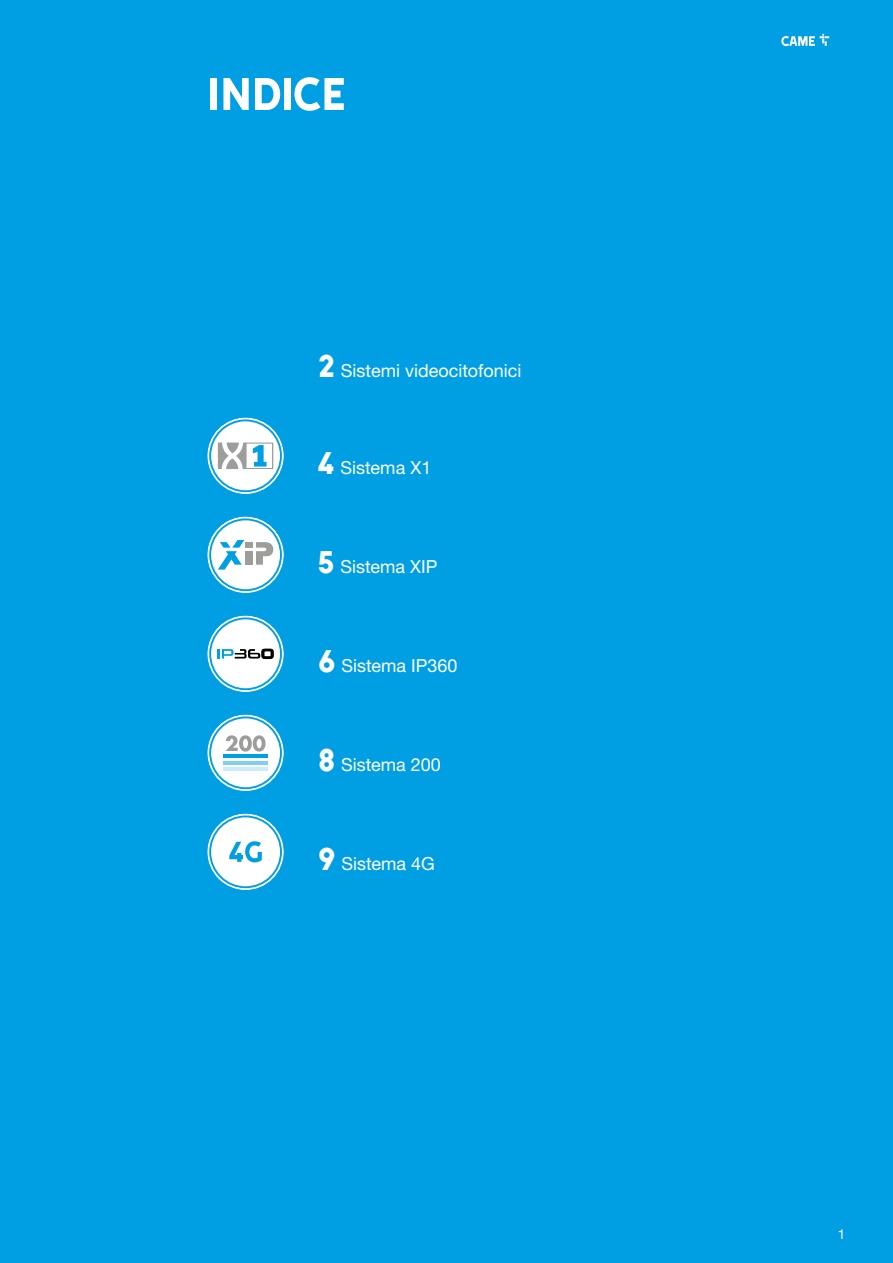
<style>
.page{position:relative;width:893px;height:1263px;background:#009fe3}
.page>*{position:absolute;margin:0;border:0;box-sizing:border-box;transform-origin:0 0}
.t1{font:52.5px "Came Type";letter-spacing:-.015em;color:#fff}
.t2{font:18px "Helvetica Neue LTW1 G";color:#fff}
.t3{font:13.5px "Helvetica Neue LTW1 G";color:#fff}
.s1{font-family:"Came Type";font-size:36px}
</style>
<div class="page">
<svg style="left:207px;top:615px;width:77px;height:77px"></svg>
<svg style="left:207px;top:417px;width:77px;height:77px"></svg>
<svg style="left:207px;top:516px;width:77px;height:77px"></svg>
<div style="left:246px;top:542px;width:7px;height:6px;background:#9d9d9c"></div>
<div style="left:246px;top:551px;width:7px;height:14px;background:#9d9d9c"></div>
<svg style="left:207px;top:714px;width:77px;height:77px"></svg>
<svg style="left:207px;top:813px;width:77px;height:77px"></svg>
<svg style="left:781px;top:34px;width:48px;height:12px"></svg>
<h1 class="t1" style="left:207px;top:69px;width:141px">INDice</h1>
<p class="t2" style="left:318px;top:360px;width:205px"><span class="s1">2</span> Sistemi videocitofonici</p>
<p class="t2" style="left:318px;top:456px;width:115px"><span class="s1">4</span> Sistema X1</p>
<p class="t2" style="left:318px;top:555px;width:121px"><span class="s1">5</span> Sistema XIP</p>
<p class="t2" style="left:318px;top:654px;width:141px"><span class="s1">6</span> Sistema IP360</p>
<p class="t2" style="left:318px;top:753px;width:125px"><span class="s1">8</span> Sistema 200</p>
<p class="t2" style="left:318px;top:852px;width:118px"><span class="s1">9</span> Sistema 4G</p>
<p class="t3" style="left:838px;top:1225px;width:9px">1</p>
</div>
